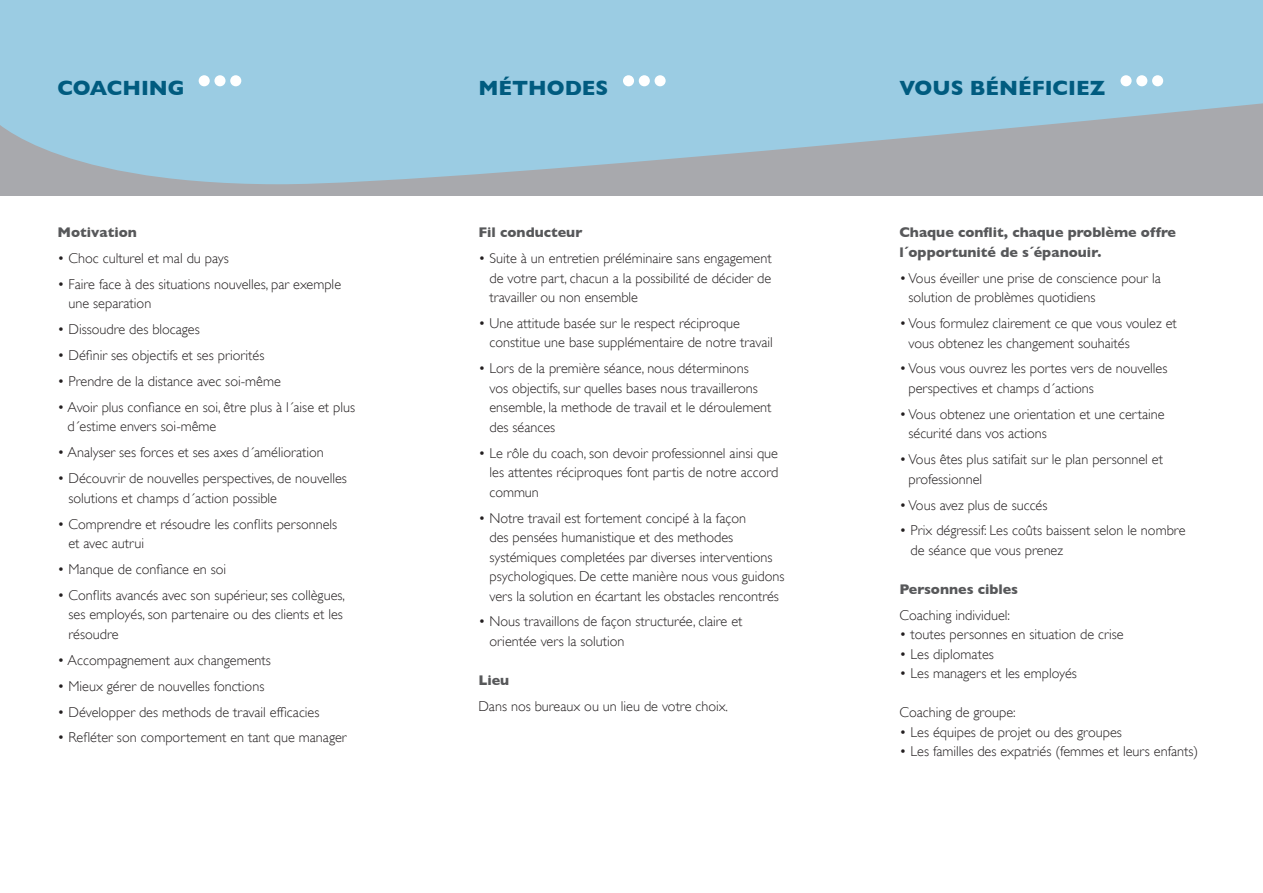
<style>
.page{position:relative;width:1263px;height:893px;background:#fff}
.page>*{position:absolute;margin:0;border:0;box-sizing:border-box;transform-origin:0 0}
.t1{font:700 21px "Gill Sans";color:#005b7f}
.t2{font:300 14.25px/19.5px "Gill Sans";color:#231f20}
.t3{font:700 14.25px/19.5px "Gill Sans";color:#57585a}
</style>
<div class="page">
<div style="left:0;top:0;width:1263px;height:196px;background:#a8a9ad"></div>
<svg style="left:0;top:0;width:1263px;height:185px;fill:#9bcce3"></svg>
<div style="left:199px;top:75px;width:11px;height:11px;background:#fff;border-radius:50%"></div>
<div style="left:214px;top:75px;width:12px;height:11px;background:#fff;border-radius:50%"></div>
<div style="left:230px;top:75px;width:11px;height:11px;background:#fff;border-radius:50%"></div>
<div style="left:623px;top:75px;width:11px;height:11px;background:#fff;border-radius:50%"></div>
<div style="left:639px;top:75px;width:11px;height:11px;background:#fff;border-radius:50%"></div>
<div style="left:654px;top:75px;width:12px;height:11px;background:#fff;border-radius:50%"></div>
<div style="left:1120px;top:75px;width:11px;height:11px;background:#fff;border-radius:50%"></div>
<div style="left:1136px;top:75px;width:11px;height:11px;background:#fff;border-radius:50%"></div>
<div style="left:1152px;top:75px;width:11px;height:11px;background:#fff;border-radius:50%"></div>
<h1 class="t1" style="left:57px;top:76px;width:124px">Coachi ng</h1>
<h1 class="t1" style="left:478px;top:76px;width:131px">M éthodes</h1>
<h1 class="t1" style="left:899px;top:76px;width:144px">Vous bénéfici</h1>
<h1 class="t1" style="left:1076px;top:76px;width:30px">ez</h1>
<p class="t3" style="left:57px;top:223px;width:81px">M otivation</p>
<p class="t2" style="left:57px;top:249px;width:173px">• Choc culturel et mal du pays</p>
<p class="t2" style="left:68px;top:274px;width:274px;text-indent:-11px">• Faire face à des situations nouvelles, par exemple une separation</p>
<p class="t2" style="left:57px;top:320px;width:144px">• Dissoudre des blocages</p>
<p class="t2" style="left:57px;top:346px;width:209px">• Définir ses objectifs et ses priorités</p>
<p class="t2" style="left:57px;top:372px;width:225px">• Prendre de la distance avec soi-même</p>
<p class="t2" style="left:68px;top:397px;width:289px;text-indent:-10px">• Avoir plus confiance en soi, être plus à l´aise et plus d´estime envers soi-même</p>
<p class="t2" style="left:57px;top:443px;width:268px">• Analyser ses forces et ses axes d´amélioration</p>
<p class="t2" style="left:68px;top:469px;width:280px;text-indent:-11px">• Découvrir de nouvelles perspectives, de nouvelles solutions et champs d´action possible</p>
<p class="t2" style="left:68px;top:514px;width:270px;text-indent:-11px">• Comprendre et résoudre les conflits personnels et avec autrui</p>
<p class="t2" style="left:57px;top:559px;width:170px">• Manque de confiance en soi</p>
<p class="t2" style="left:68px;top:585px;width:278px;text-indent:-11px">• Conflits avancés avec son supérieur, ses collègues, ses employés, son partenaire ou des clients et les résoudre</p>
<p class="t2" style="left:57px;top:650px;width:215px">• Accompagnement aux changements</p>
<p class="t2" style="left:57px;top:676px;width:208px">• Mieux gérer de nouvelles fonctions</p>
<p class="t2" style="left:57px;top:702px;width:264px">• Développer des methods de travail efficacies</p>
<p class="t2" style="left:57px;top:728px;width:291px">• Refléter son comportement en tant que manager</p>
<p class="t3" style="left:478px;top:223px;width:105px">Fil conducteur</p>
<p class="t2" style="left:489px;top:249px;width:284px;text-align:justify;text-indent:-11px">• Suite à un entretien préléminaire sans engagement de votre part, chacun a la possibilité de décider de travailler ou non ensemble</p>
<p class="t2" style="left:489px;top:313px;width:285px;text-indent:-11px">• Une attitude basée sur le respect réciproque constitue une base supplémentaire de notre travail</p>
<p class="t2" style="left:489px;top:359px;width:283px;text-indent:-11px">• Lors de la première séance, nous déterminons<br>vos objectifs, sur quelles bases nous travaillerons ensemble, la methode de travail et le déroulement des séances</p>
<p class="t2" style="left:489px;top:443px;width:290px;text-align:justify;text-indent:-11px">• Le rôle du coach, son devoir professionnel ainsi que les attentes réciproques font partis de notre accord commun</p>
<p class="t2" style="left:489px;top:508px;width:297px;text-indent:-11px">• Notre travail est fortement concipé à la façon<br>des pensées humanistique et des methodes systémiques completées par diverses interventions psychologiques. De cette manière nous vous guidons vers la solution en écartant les obstacles rencontrés</p>
<p class="t2" style="left:489px;top:612px;width:254px;text-indent:-11px">• Nous travaillons de façon structurée, claire et orientée vers la solution</p>
<p class="t3" style="left:478px;top:670px;width:32px">Lieu</p>
<p class="t2" style="left:478px;top:696px;width:251px">Dans nos bureaux ou un lieu de votre choix.</p>
<p class="t3" style="left:899px;top:223px;width:278px">Chaque conflit, chaque problème offre l´opportunité de s´épanouir.</p>
<p class="t2" style="left:908px;top:268px;width:254px;text-indent:-9px">• Vous éveiller une prise de conscience pour la solution de problèmes quotidiens</p>
<p class="t2" style="left:908px;top:313px;width:270px;text-indent:-9px">• Vous formulez clairement ce que vous voulez et vous obtenez les changement souhaités</p>
<p class="t2" style="left:908px;top:359px;width:260px;text-indent:-9px">• Vous vous ouvrez les portes vers de nouvelles perspectives et champs d´actions</p>
<p class="t2" style="left:908px;top:404px;width:258px;text-indent:-9px">• Vous obtenez une orientation et une certaine sécurité dans vos actions</p>
<p class="t2" style="left:908px;top:450px;width:256px;text-indent:-9px">• Vous êtes plus satifait sur le plan personnel et professionnel</p>
<p class="t2" style="left:899px;top:495px;width:150px">• Vous avez plus de succés</p>
<p class="t2" style="left:910px;top:521px;width:276px;text-indent:-11px">• Prix dégressif: Les coûts baissent selon le nombre de séance que vous prenez</p>
<p class="t3" style="left:899px;top:579px;width:120px">Personnes cibles</p>
<p class="t2" style="left:899px;top:605px;width:112px">Coaching individuel:</p>
<p class="t2" style="left:899px;top:625px;width:226px">• toutes personnes en situation de crise</p>
<p class="t2" style="left:899px;top:644px;width:96px">• Les diplomates</p>
<p class="t2" style="left:899px;top:664px;width:179px">• Les managers et les employés</p>
<p class="t2" style="left:899px;top:703px;width:118px">Coaching de groupe:</p>
<p class="t2" style="left:899px;top:722px;width:224px">• Les équipes de projet ou des groupes</p>
<p class="t2" style="left:899px;top:742px;width:300px">• Les familles des expatriés (femmes et leurs enfants)</p>
</div>
